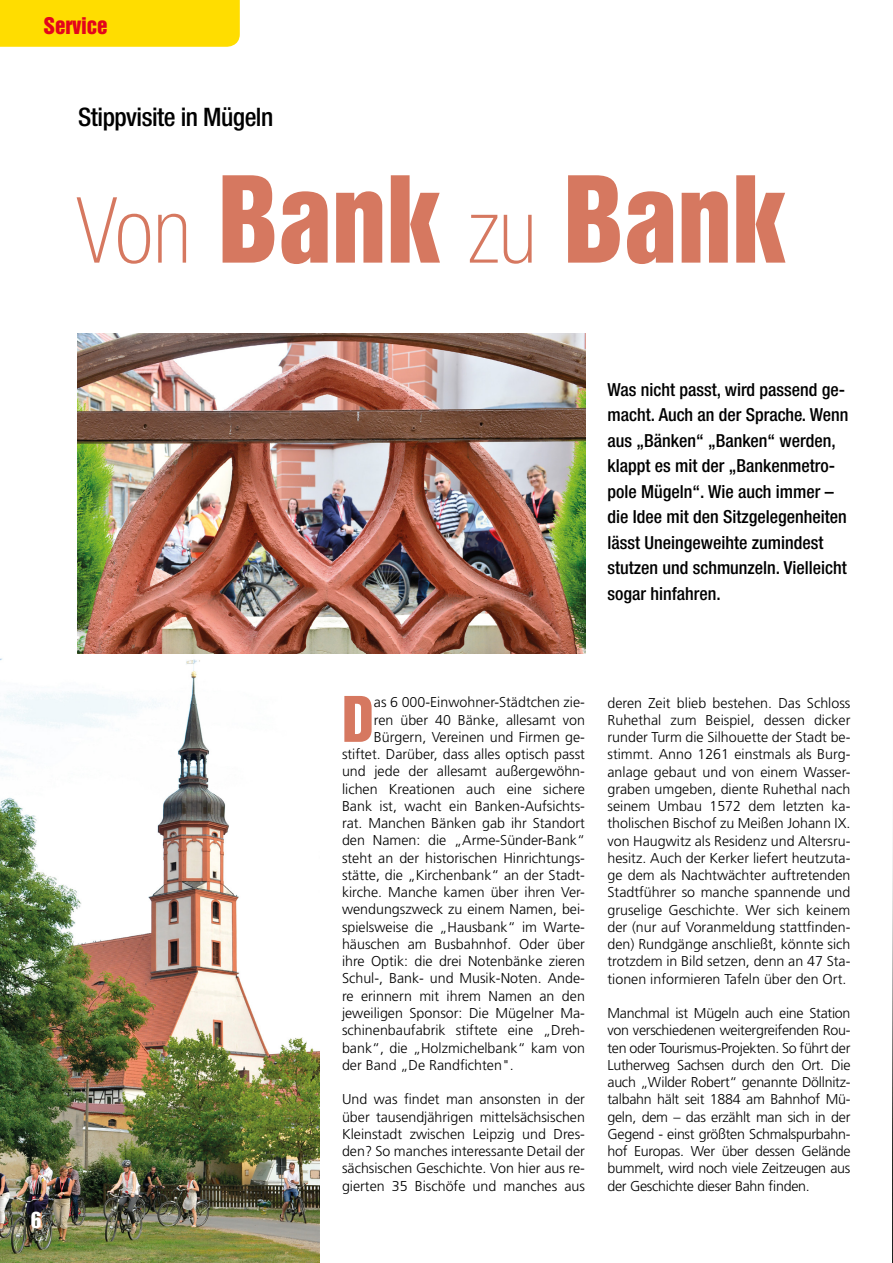
<style>
.page{position:relative;width:893px;height:1263px;background:#fff}
.page>*{position:absolute;margin:0;border:0;box-sizing:border-box;transform-origin:0 0}
.t1{font:109.35px "Helvetica Inserat LT Std";color:#d67860}
.t2{font:57.45px "Helvetica Inserat LT Std";color:#d67860}
.t3{font:500 condensed 25.5px "Helvetica Neue LT Std";letter-spacing:-.02em;color:#000}
.t4{font:22.5px "Impact LT Std";color:#fff}
.t5{font:21px "Helvetica Inserat LT Std";letter-spacing:-.01em;color:#e3051b}
.t6{font:500 condensed 18px/25.5px "Helvetica Neue LT Std";color:#000}
.t7{font:300 14.25px/17.2px "Frutiger LT Std";color:#000;text-align:justify}
.s1{font-family:"Helvetica Neue LT Std";font-weight:100;font-stretch:condensed;font-size:91.5px}
</style>
<div class="page">
<img style="left:892px;top:837px;width:1px;height:426px">
<img style="left:0;top:658px;width:319px;height:605px">
<div style="left:0;top:0;width:240px;height:47px;background:#fd0"></div>
<img style="left:77px;top:334px;width:509px;height:320px">
<h3 class="t5" style="left:44px;top:13px;width:66px">Service</h3>
<h3 class="t3" style="left:78px;top:102px;width:197px">Stippvisite in Mügeln</h3>
<h1 class="t1" style="left:77px;top:154px;width:712px"><span class="s1">Von</span> Bank <span class="s1">zu</span> Bank</h1>
<h3 class="t4" style="left:31px;top:1207px;width:12px">6</h3>
<p class="t6" style="left:607px;top:376px;width:243px">Was nicht passt, wird passend ge&shy;macht. Auch an der Sprache. Wenn aus „Bänken“ „Banken“ werden, klappt es mit der „Bankenmetro&shy;pole Mügeln“. Wie auch immer – die Idee mit den Sitzgelegenheiten lässt Uneingeweihte zumindest stutzen und schmunzeln. Vielleicht sogar hinfahren.</p>
<h2 class="t2" style="left:342px;top:685px;width:33px">D</h2>
<p class="t7" style="left:374px;top:694px;width:213px">as 6 000-Einwohner-Städtchen zie-</p>
<p class="t7" style="left:374px;top:711px;width:213px">ren über 40 Bänke, allesamt von</p>
<p class="t7" style="left:374px;top:728px;width:213px">Bürgern, Vereinen und Firmen ge-</p>
<p class="t7" style="left:342px;top:746px;width:244px">stiftet. Darüber, dass alles optisch passt</p>
<p class="t7" style="left:342px;top:763px;width:244px">und jede der allesamt außergewöhn-</p>
<p class="t7" style="left:342px;top:780px;width:244px">lichen Kreationen auch eine sichere</p>
<p class="t7" style="left:342px;top:797px;width:244px">Bank ist, wacht ein Banken-Aufsichts-</p>
<p class="t7" style="left:342px;top:815px;width:244px">rat. Manchen Bänken gab ihr Standort</p>
<p class="t7" style="left:342px;top:832px;width:244px">den Namen: die „Arme-Sünder-Bank“</p>
<p class="t7" style="left:342px;top:849px;width:244px">steht an der historischen Hinrichtungs-</p>
<p class="t7" style="left:342px;top:866px;width:244px">stätte, die „Kirchenbank“ an der Stadt-</p>
<p class="t7" style="left:342px;top:884px;width:244px">kirche. Manche kamen über ihren Ver-</p>
<p class="t7" style="left:342px;top:901px;width:244px">wendungszweck zu einem Namen, bei-</p>
<p class="t7" style="left:342px;top:918px;width:244px">spielsweise die „Hausbank“ im Warte-</p>
<p class="t7" style="left:342px;top:936px;width:244px">häuschen am Busbahnhof. Oder über</p>
<p class="t7" style="left:342px;top:953px;width:244px">ihre Optik: die drei Notenbänke zieren</p>
<p class="t7" style="left:342px;top:970px;width:244px">Schul-, Bank- und Musik-Noten. Ande-</p>
<p class="t7" style="left:342px;top:987px;width:244px">re erinnern mit ihrem Namen an den</p>
<p class="t7" style="left:342px;top:1005px;width:244px">jeweiligen Sponsor: Die Mügelner Ma-</p>
<p class="t7" style="left:342px;top:1022px;width:244px">schinenbaufabrik stiftete eine „Dreh-</p>
<p class="t7" style="left:342px;top:1039px;width:244px">bank“, die „Holzmichelbank“ kam von</p>
<p class="t7" style="left:342px;top:1056px;width:173px">der Band „De Randfichten".</p>
<p class="t7" style="left:342px;top:1091px;width:244px">Und was findet man ansonsten in der über tausendjährigen mittelsächsischen Kleinstadt zwischen Leipzig und Dres&shy;den? So manches interessante Detail der sächsischen Geschichte. Von hier aus re&shy;gierten 35 Bischöfe und manches aus</p>
<p class="t7" style="left:607px;top:694px;width:244px">deren Zeit blieb bestehen. Das Schloss Ruhethal zum Beispiel, dessen dicker runder Turm die Silhouette der Stadt be&shy;stimmt. Anno 1261 einstmals als Burg&shy;anlage gebaut und von einem Wasser&shy;graben umgeben, diente Ruhethal nach seinem Umbau 1572 dem letzten ka&shy;tholischen Bischof zu Meißen Johann IX. von Haugwitz als Residenz und Altersru&shy;hesitz. Auch der Kerker liefert heutzuta&shy;ge dem als Nachtwächter auftretenden Stadtführer so manche spannende und gruselige Geschichte. Wer sich keinem der (nur auf Voranmeldung stattfinden&shy;den) Rundgänge anschließt, könnte sich trotzdem in Bild setzen, denn an 47 Sta&shy;tionen informieren Tafeln über den Ort.</p>
<p class="t7" style="left:607px;top:1005px;width:244px">Manchmal ist Mügeln auch eine Station von verschiedenen weitergreifenden Rou&shy;ten oder Tourismus-Projekten. So führt der Lutherweg Sachsen durch den Ort. Die auch „Wilder Robert“ genannte Döllnitz&shy;talbahn hält seit 1884 am Bahnhof Mü&shy;geln, dem – das erzählt man sich in der Gegend - einst größten Schmalspurbahn&shy;hof Europas. Wer über dessen Gelände bummelt, wird noch viele Zeitzeugen aus der Geschichte dieser Bahn finden.</p>
</div>
